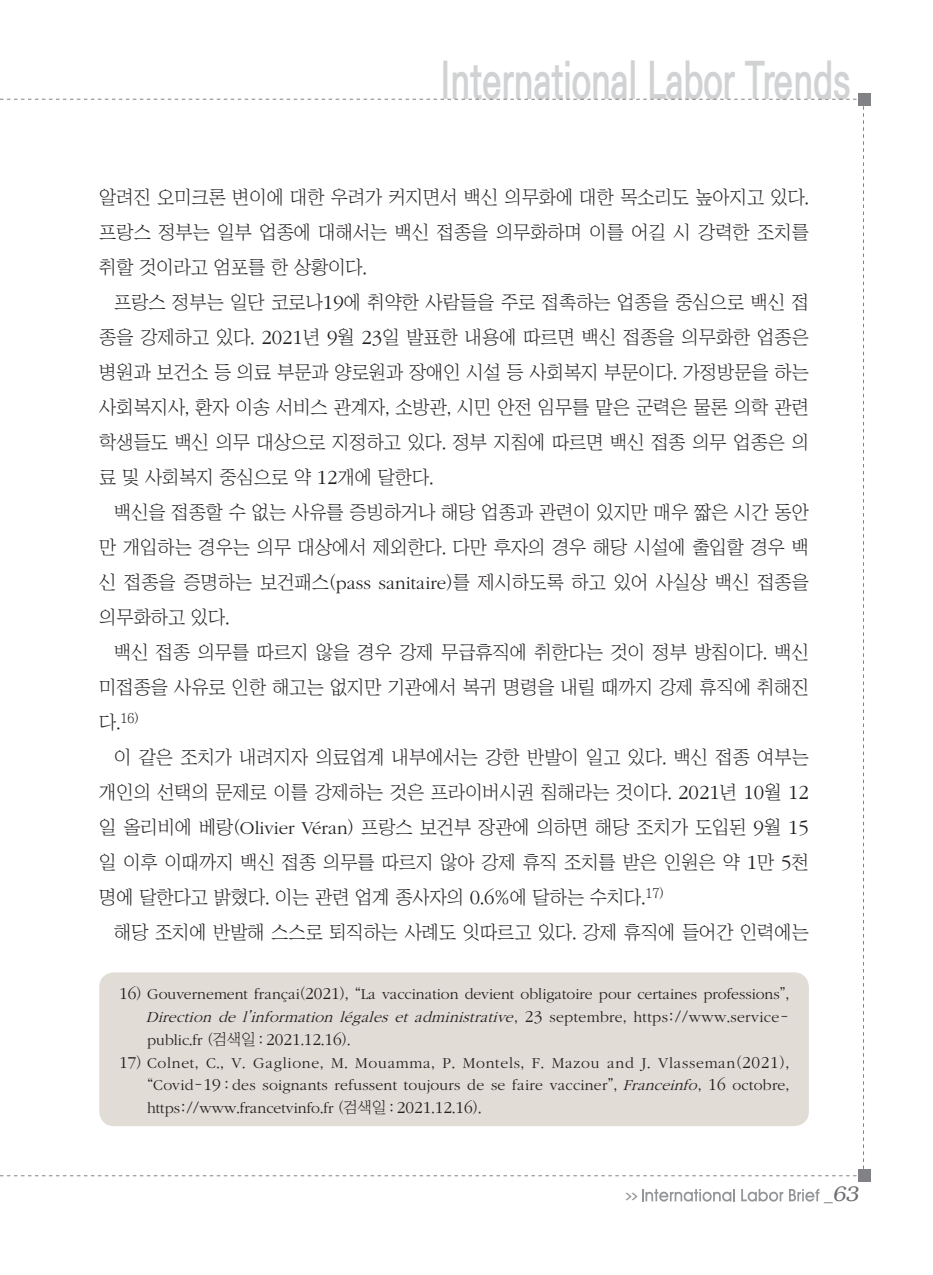
<style>
.page{position:relative;width:933px;height:1275px;background:#fff}
.page>*{position:absolute;margin:0;border:0;box-sizing:border-box;transform-origin:0 0}
.t1{font:700 50.4px "Ko Pub Dotum";color:#d1d2d4;scale:.7 1}
.t2{font:italic 300 21px "Bookman";color:#6c6d70}
.본문{font:18.9px/35px "Chosunilbo NM";color:#231f20;text-align:justify}
.각주{font:300 15.75px/22.8px "ITC Garamond Std";color:#231f20;text-align:justify}
.본문-2{font:14px "Chosunilbo NM";color:#231f20}
.t3{font:700 7.88px "Ko Pub Dotum";color:#939598;scale:2 1}
.s1{font-family:"ITC Garamond Std";font-weight:300;font-size:20.82px}
.s2{font-family:"ITC Garamond Std";font-weight:300}
.s3{font-size:18.9px}
.s4{font-size:17.32px}
.s5{font-family:"Chosunilbo NM";font-weight:400}
.s6{font-style:italic}
.s7{font-family:"Chosunilbo NM";font-weight:400;font-style:italic}
.s8{font-family:"Helvetica";font-weight:400;font-style:normal;font-size:17.5px}
</style>
<div class="page">
<div style="left:858px;top:93px;width:12px;height:12px;background:#808285"></div>
<div style="left:858px;top:1170px;width:12px;height:12px;background:#808285"></div>
<svg style="left:642px;top:1189px;width:93px;height:13px"></svg>
<svg style="left:741px;top:1189px;width:42px;height:13px"></svg>
<svg style="left:789px;top:1189px;width:30px;height:12px"></svg>
<div style="left:99px;top:972px;width:710px;height:154px;background:#e1dcd5;border-radius:15px"></div>
<h1 class="t1" style="left:440px;top:56px;width:588px">International Labor Trends</h1>
<p class="본문" style="left:99px;top:179px;width:711px">알려진 오미크론 변이에 대한 우려가 커지면서 백신 의무화에 대한 목소리도 높아지고 있다. 프랑스 정부는 일부 업종에 대해서는 백신 접종을 의무화하며 이를 어길 시 강력한 조치를 취할 것이라고 엄포를 한 상황이다.</p>
<p class="본문" style="left:99px;top:284px;width:711px;text-indent:15px">프랑스 정부는 일단 코로나<span class="s1">19</span>에 취약한 사람들을 주로 접촉하는 업종을 중심으로 백신 접 종을 강제하고 있다. <span class="s1">2021</span>년 <span class="s1">9</span>월 <span class="s1">23</span>일 발표한 내용에 따르면 백신 접종을 의무화한 업종은 병원과 보건소 등 의료 부문과 양로원과 장애인 시설 등 사회복지 부문이다. 가정방문을 하는 사회복지사, 환자 이송 서비스 관계자, 소방관, 시민 안전 임무를 맡은 군력은 물론 의학 관련 학생들도 백신 의무 대상으로 지정하고 있다. 정부 지침에 따르면 백신 접종 의무 업종은 의 료 및 사회복지 중심으로 약 <span class="s1">12</span>개에 달한다.</p>
<p class="본문" style="left:99px;top:494px;width:711px;text-indent:15px">백신을 접종할 수 없는 사유를 증빙하거나 해당 업종과 관련이 있지만 매우 짧은 시간 동안 만 개입하는 경우는 의무 대상에서 제외한다. 다만 후자의 경우 해당 시설에 출입할 경우 백 신 접종을 증명하는 보건패스(<span class="s2">pass sanitaire</span>)를 제시하도록 하고 있어 사실상 백신 접종을 의무화하고 있다.</p>
<p class="본문" style="left:99px;top:634px;width:711px;text-align:right">백신 접종 의무를 따르지 않을 경우 강제 무급휴직에 취한다는 것이 정부 방침이다. 백신 미접종을 사유로 인한 해고는 없지만 기관에서 복귀 명령을 내릴 때까지 강제 휴직에 취해진</p>
<p class="본문-2" style="left:99px;top:711px;width:41px"><span class="s3">다.</span>16)</p>
<p class="본문" style="left:99px;top:739px;width:711px;text-indent:15px">이 같은 조치가 내려지자 의료업계 내부에서는 강한 반발이 일고 있다. 백신 접종 여부는 개인의 선택의 문제로 이를 강제하는 것은 프라이버시권 침해라는 것이다. <span class="s1">2021</span>년 <span class="s1">10</span>월 <span class="s1">12 </span>일 올리비에 베랑(<span class="s2">Olivier Véran</span>) 프랑스 보건부 장관에 의하면 해당 조치가 도입된 <span class="s1">9</span>월 <span class="s1">15 </span>일 이후 이때까지 백신 접종 의무를 따르지 않아 강제 휴직 조치를 받은 인원은 약 <span class="s1">1</span>만 <span class="s1">5</span>천 명에 달한다고 밝혔다. 이는 관련 업계 종사자의 <span class="s1">0</span>.<span class="s1">6</span>%에 달하는 수치다.<sup>17)</sup></p>
<p class="본문" style="left:114px;top:914px;width:696px">해당 조치에 반발해 스스로 퇴직하는 사례도 잇따르고 있다. 강제 휴직에 들어간 인력에는</p>
<p class="각주" style="left:146px;top:983px;width:645px;text-indent:-27px"><span class="s4">16</span><span class="s5">)</span> Gouvernement françai<span class="s5">(</span><span class="s4">2021</span><span class="s5">), “</span>La vaccination devient obligatoire pour certaines professions<span class="s5">”, </span><span class="s6">Direction de l</span><span class="s7">’</span><span class="s6">information légales et administrative</span><span class="s5">,</span> <span class="s4">2 3</span> s e p t e m b r e <span class="s5">,</span> h t t p s <span class="s5">: / /</span> w w w <span class="s5">.</span> s e r v i c e <span class="s5">- </span>public<span class="s5">.</span>fr <span class="s5">(검색일 :</span> <span class="s4">2021</span><span class="s5">.</span><span class="s4">12</span><span class="s5">.</span><span class="s4">16</span><span class="s5">).</span></p>
<p class="각주" style="left:147px;top:1051px;width:643px;text-indent:-28px"><span class="s4">17</span><span class="s5">)</span> Colnet<span class="s5">,</span> C<span class="s5">.,</span> V<span class="s5">.</span> Gaglione<span class="s5">,</span> M<span class="s5">.</span> Mouamma<span class="s5">,</span> P<span class="s5">.</span> Montels<span class="s5">,</span> F<span class="s5">.</span> Mazou and J<span class="s5">.</span> Vlasseman<span class="s5">(</span><span class="s4">2021</span><span class="s5">), “</span>Covid<span class="s5">-</span><span class="s4">19</span> <span class="s5">:</span> des soignants refussent toujours de se faire vacciner<span class="s5">”,</span> <span class="s6">Franceinfo</span><span class="s5">,</span> <span class="s4">16</span> octobre<span class="s5">, </span>https<span class="s5">://</span>www<span class="s5">.</span>francetvinfo<span class="s5">.</span>fr <span class="s5">(검색일 :</span> <span class="s4">2021</span><span class="s5">.</span><span class="s4">12</span><span class="s5">.</span><span class="s4">16</span><span class="s5">).</span></p>
<p class="t3" style="left:625px;top:1192px;width:8px">&gt;&gt;</p>
<p class="t2" style="left:824px;top:1182px;width:36px"><span class="s8">_</span>63</p>
</div>
